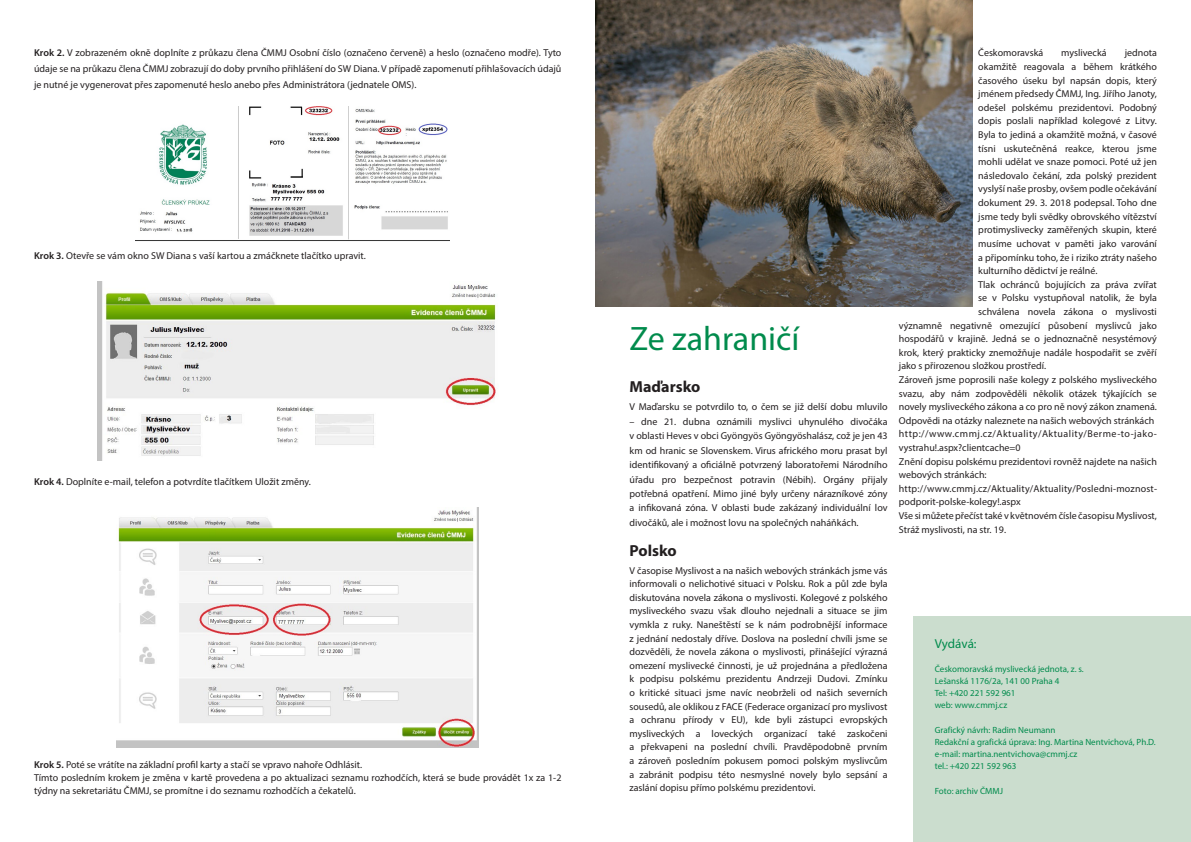
<style>
.page{position:relative;width:1191px;height:842px;background:#fff}
.page>*{position:absolute;margin:0;border:0;box-sizing:border-box;transform-origin:0 0}
.Nadpis_01{font:34px "Myriad Pro";color:#008b4c}
.Nadpis_03{font:700 16px "Myriad Pro";color:#231f20}
.t1{font:13px "Myriad Pro";letter-spacing:-.005em;color:#008b4c}
.Text_zakladni_ucari{font:10px/13.6px "Myriad Pro";color:#231f20;text-align:justify}
.Text_zakladni_ucari-2{font:10px/13.6px "Myriad Pro";letter-spacing:.02em;color:#231f20}
.Text_zakladni_ucari-3{font:10px/13.6px "Myriad Pro";letter-spacing:.05em;color:#231f20}
.t2{font:9px/12.2px "Myriad Pro";color:#008b4c}
.s1{font-weight:600}
</style>
<div class="page">
<div style="left:913px;top:616px;width:278px;height:226px;background:#cbddce"></div>
<img style="left:136px;top:107px;width:314px;height:134px">
<img style="left:97px;top:281px;width:399px;height:180px">
<img style="left:117px;top:507px;width:361px;height:240px">
<img style="left:595px;top:0;width:377px;height:306px">
<p class="Text_zakladni_ucari" style="left:34px;top:44px;width:529px;line-height:16.1px"><span class="s1">Krok 2.</span> V zobrazeném okně doplníte z průkazu člena ČMMJ Osobní číslo (označeno červeně) a heslo (označeno modře). Tyto údaje se na průkazu člena ČMMJ zobrazují do doby prvního přihlášení do SW Diana. V případě zapomenutí přihlašovacích údajů je nutné je vygenerovat přes zapomenuté heslo anebo přes Administrátora (jednatele OMS).</p>
<p class="Text_zakladni_ucari" style="left:34px;top:249px;width:333px"><span class="s1">Krok 3.</span> Otevře se vám okno SW Diana s vaší kartou a zmáčknete tlačítko upravit.</p>
<p class="Text_zakladni_ucari" style="left:34px;top:474px;width:278px"><span class="s1">Krok 4.</span> Doplníte e-mail, telefon a potvrdíte tlačítkem Uložit změny.</p>
<p class="Text_zakladni_ucari" style="left:34px;top:757px;width:330px"><span class="s1">Krok 5.</span> Poté se vrátíte na základní profil karty a stačí se vpravo nahoře Odhlásit.</p>
<p class="Text_zakladni_ucari" style="left:34px;top:771px;width:529px;line-height:13px">Tímto posledním krokem je změna v kartě provedena a po aktualizaci seznamu rozhodčích, která se bude provádět 1x za 1-2 týdny na sekretariátu ČMMJ, se promítne i do seznamu rozhodčích a čekatelů.</p>
<p class="Nadpis_01" style="left:629px;top:318px;width:171px">Ze zahraničí</p>
<p class="Nadpis_03" style="left:629px;top:376px;width:72px">Maďarsko</p>
<p class="Text_zakladni_ucari" style="left:629px;top:400px;width:259px">V Maďarsku se potvrdilo to, o čem se již delší dobu mluvilo</p>
<p class="Text_zakladni_ucari" style="left:629px;top:414px;width:259px;line-height:14.5px">– dne 21. dubna oznámili myslivci uhynulého divočáka v oblasti Heves v obci Gyöngyös Gyöngyöshalász, což je jen 43 km od hranic se Slovenskem. Virus afrického moru prasat byl identifikovaný a oficiálně potvrzený laboratořemi Národního úřadu pro bezpečnost potravin (Nébih). Orgány přijaly potřebná opatření. Mimo jiné byly určeny nárazníkové zóny a infikovaná zóna. V oblasti bude zakázaný individuální lov divočáků, ale i možnost lovu na společných naháňkách.</p>
<p class="Text_zakladni_ucari" style="left:629px;top:563px;width:259px">V časopise Myslivost a na našich webových stránkách jsme vás informovali o nelichotivé situaci v Polsku. Rok a půl zde byla diskutována novela zákona o myslivosti. Kolegové z polského mysliveckého svazu však dlouho nejednali a situace se jim vymkla z ruky. Naneštěstí se k nám podrobnější informace z jednání nedostaly dříve. Doslova na poslední chvíli jsme se dozvěděli, že novela zákona o myslivosti, přinášející výrazná omezení myslivecké činnosti, je už projednána a předložena k podpisu polskému prezidentu Andrzeji Dudovi. Zmínku o kritické situaci jsme navíc neobrželi od našich severních sousedů, ale oklikou z FACE (Federace organizací pro myslivost a ochranu přírody v EU), kde byli zástupci evropských mysliveckých a loveckých organizací také zaskočeni a překvapeni na poslední chvíli. Pravděpodobně prvním a zároveň posledním pokusem pomoci polským myslivcům a zabránit podpisu této nesmyslné novely bylo sepsání a zaslání dopisu přímo polskému prezidentovi.</p>
<p class="Nadpis_03" style="left:629px;top:540px;width:49px">Polsko</p>
<p class="Text_zakladni_ucari" style="left:978px;top:46px;width:67px">Českomoravská</p>
<p class="Text_zakladni_ucari" style="left:1061px;top:46px;width:47px">myslivecká</p>
<p class="Text_zakladni_ucari" style="left:978px;top:46px;width:180px;text-indent:146px">jednota okamžitě reagovala a během krátkého časového úseku byl napsán dopis, který jménem předsedy ČMMJ, Ing. Jiřího Janoty, odešel polskému prezidentovi. Podobný dopis poslali například kolegové z Litvy.<br>Byla to jediná a okamžitě možná, v časové tísni uskutečněná reakce, kterou jsme mohli udělat ve snaze pomoci. Poté už jen následovalo čekání, zda polský prezident vyslyší naše prosby, ovšem podle očekávání dokument 29. 3. 2018 podepsal. Toho dne jsme tedy byli svědky obrovského vítězství protimyslivecky zaměřených skupin, které musíme uchovat v paměti jako varování a připomínku toho, že i riziko ztráty našeho kulturního dědictví je reálné.</p>
<p class="Text_zakladni_ucari" style="left:978px;top:277px;width:180px">Tlak ochránců bojujících za práva zvířat</p>
<p class="Text_zakladni_ucari" style="left:978px;top:291px;width:180px">se v Polsku vystupňoval natolik, že byla</p>
<p class="Text_zakladni_ucari" style="left:978px;top:305px;width:180px">schválena novela zákona o myslivosti</p>
<p class="Text_zakladni_ucari" style="left:899px;top:318px;width:259px">významně negativně omezující působení myslivců jako</p>
<p class="Text_zakladni_ucari" style="left:899px;top:332px;width:259px">hospodářů v krajině. Jedná se o jednoznačně nesystémový</p>
<p class="Text_zakladni_ucari" style="left:899px;top:345px;width:259px">krok, který prakticky znemožňuje nadále hospodařit se zvěří</p>
<p class="Text_zakladni_ucari" style="left:899px;top:359px;width:149px">jako s přirozenou složkou prostředí.</p>
<p class="Text_zakladni_ucari" style="left:899px;top:373px;width:259px">Zároveň jsme poprosili naše kolegy z polského mysliveckého svazu, aby nám zodpověděli několik otázek týkajících se novely mysliveckého zákona a co pro ně nový zákon znamená.<br>Odpovědi na otázky naleznete na našich webových stránkách</p>
<p class="Text_zakladni_ucari-3" style="left:899px;top:427px;width:259px">http://www.cmmj.cz/Aktuality/Aktuality/Berme-to-jako&shy;vystrahu!.aspx?clientcache=0</p>
<p class="Text_zakladni_ucari" style="left:899px;top:454px;width:259px">Znění dopisu polskému prezidentovi rovněž najdete na našich webových stránkách:</p>
<p class="Text_zakladni_ucari-2" style="left:899px;top:482px;width:260px">http://www.cmmj.cz/Aktuality/Aktuality/Posledni-moznost&shy;podporit-polske-kolegy!.aspx</p>
<p class="Text_zakladni_ucari" style="left:899px;top:509px;width:259px">Vše si můžete přečíst také v květnovém čísle časopisu Myslivost,<br>Stráž myslivosti, na str. 19.</p>
<p class="t1" style="left:934px;top:635px;width:43px">Vydává:</p>
<p class="t2" style="left:934px;top:663px;width:150px">Českomoravská myslivecká jednota, z. s.</p>
<p class="t2" style="left:934px;top:675px;width:126px">Lešanská 1176/2a, 141 00 Praha 4</p>
<p class="t2" style="left:934px;top:687px;width:82px">Tel: +420 221 592 961</p>
<p class="t2" style="left:934px;top:699px;width:74px">web: www.cmmj.cz</p>
<p class="t2" style="left:934px;top:723px;width:122px">Grafický návrh: Radim Neumann</p>
<p class="t2" style="left:934px;top:736px;width:222px">Redakční a grafická úprava: Ing. Martina Nentvichová, Ph.D.</p>
<p class="t2" style="left:934px;top:748px;width:144px">e-mail: martina.nentvichova@cmmj.cz tel.: +420 221 592 963</p>
<p class="t2" style="left:934px;top:784px;width:70px">Foto: archiv ČMMJ</p>
</div>
